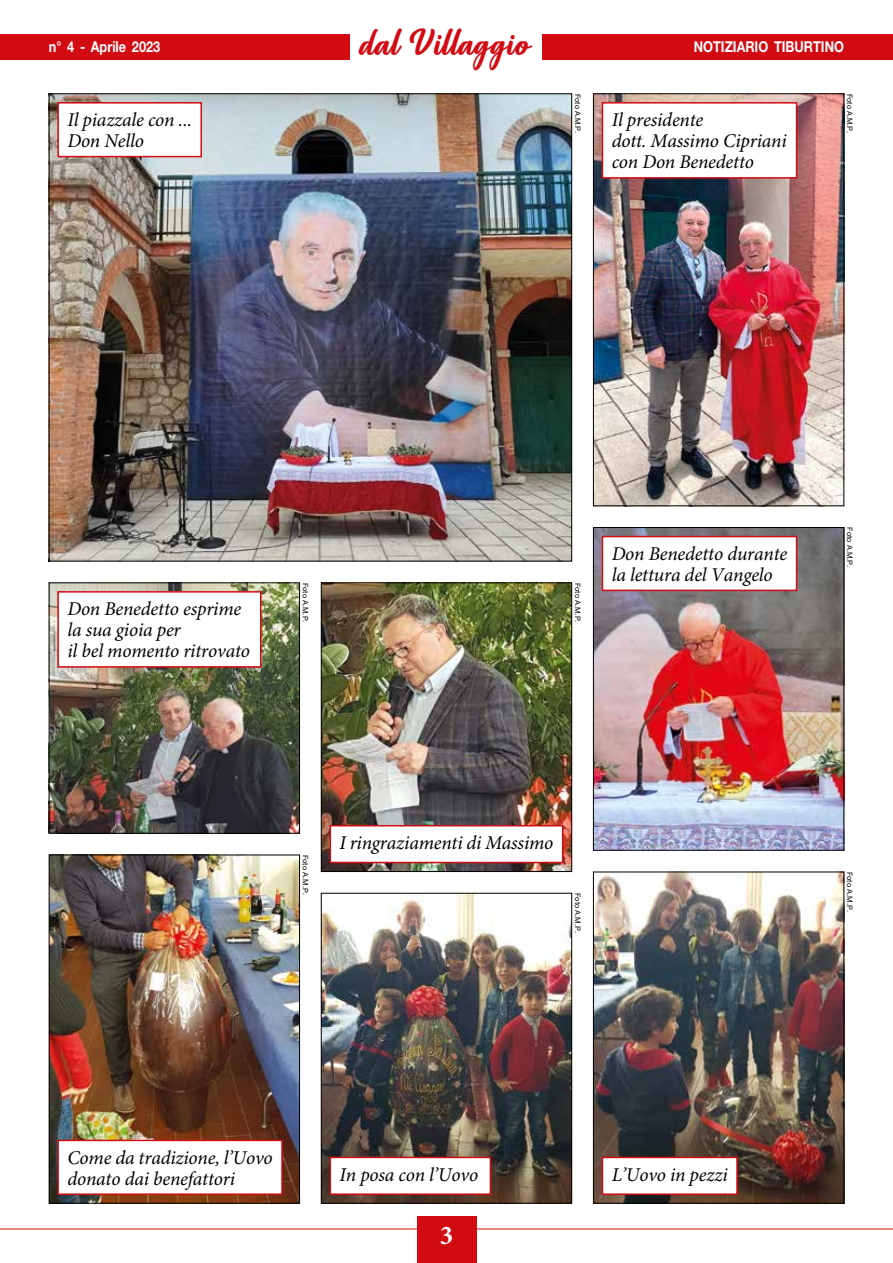
<style>
.page{position:relative;width:893px;height:1263px;background:#fff}
.page>*{position:absolute;margin:0;border:0;box-sizing:border-box;transform-origin:0 0}
.t1{font:36px "Richardine";letter-spacing:.01em;color:#d20a11}
.t2{font:700 27px "Minion Pro";color:#fff}
.t3{font:italic 19.5px/21px "Minion Pro";letter-spacing:-.01em;color:#000}
.t4{font:700 15px "Helvetica Neue LT Std";color:#fff;scale:.85 1}
.t5{font:7.5px "Helvetica Neue LT Std";color:#000}
</style>
<div class="page">
<hr style="left:0;top:1228px;width:893px;height:1px;background:#d20a11">
<div style="left:0;top:34px;width:893px;height:26px;background:#d20a11"></div>
<div style="left:417px;top:1216px;width:59px;height:47px;background:#d20a11"></div>
<div style="left:351px;top:0;width:191px;height:68px;background:#fff"></div>
<img style="left:595px;top:529px;width:247px;height:319px">
<div style="left:593px;top:527px;width:251px;height:323px;border:1px solid #000"></div>
<div style="left:602px;top:536px;width:194px;height:54px;background:#fff"></div>
<div style="left:602px;top:536px;width:195px;height:55px;border:2px solid #d20a11"></div>
<img style="left:51px;top:96px;width:519px;height:463px">
<div style="left:58px;top:103px;width:143px;height:54px;background:#fff"></div>
<div style="left:57px;top:102px;width:145px;height:55px;border:2px solid #d20a11"></div>
<img style="left:51px;top:585px;width:247px;height:246px">
<div style="left:49px;top:583px;width:251px;height:250px;border:1px solid #000"></div>
<div style="left:58px;top:592px;width:203px;height:75px;background:#fff"></div>
<div style="left:57px;top:591px;width:204px;height:77px;border:2px solid #d20a11"></div>
<img style="left:323px;top:585px;width:247px;height:285px">
<div style="left:321px;top:583px;width:251px;height:289px;border:1px solid #000"></div>
<div style="left:330px;top:826px;width:233px;height:36px;background:#fff"></div>
<div style="left:330px;top:825px;width:233px;height:38px;border:2px solid #d20a11"></div>
<img style="left:595px;top:96px;width:247px;height:408px">
<div style="left:593px;top:94px;width:251px;height:412px;border:1px solid #000"></div>
<div style="left:602px;top:103px;width:194px;height:75px;background:#fff"></div>
<div style="left:602px;top:102px;width:195px;height:77px;border:2px solid #d20a11"></div>
<img style="left:51px;top:857px;width:247px;height:344px">
<div style="left:49px;top:855px;width:251px;height:348px;border:1px solid #000"></div>
<div style="left:58px;top:1140px;width:224px;height:54px;background:#fff"></div>
<div style="left:57px;top:1140px;width:226px;height:55px;border:2px solid #d20a11"></div>
<img style="left:323px;top:895px;width:247px;height:306px">
<div style="left:321px;top:893px;width:251px;height:310px;border:1px solid #000"></div>
<div style="left:330px;top:1157px;width:160px;height:37px;background:#fff"></div>
<div style="left:330px;top:1157px;width:161px;height:38px;border:2px solid #d20a11"></div>
<img style="left:595px;top:874px;width:247px;height:327px">
<div style="left:593px;top:872px;width:251px;height:331px;border:1px solid #000"></div>
<div style="left:602px;top:1157px;width:135px;height:37px;background:#fff"></div>
<div style="left:602px;top:1157px;width:136px;height:38px;border:2px solid #d20a11"></div>
<h1 class="t1" style="left:361px;top:22px;width:172px">dal Villaggio</h1>
<p class="t4" style="left:49px;top:38px;width:133px">n° 4 - Aprile 2023</p>
<p class="t4" style="left:694px;top:38px;width:178px">NOTIZIARIO TIBURTINO</p>
<p class="t3" style="left:67px;top:110px;width:126px">Il piazzale con ...<br>Don Nello</p>
<p class="t5" style="left:582px;top:94px;width:41px;rotate:90deg">Foto A.M.P.</p>
<p class="t3" style="left:612px;top:110px;width:176px">Il presidente<br>dott. Massimo Cipriani con Don Benedetto</p>
<p class="t5" style="left:854px;top:94px;width:41px;rotate:90deg">Foto A.M.P.</p>
<p class="t3" style="left:67px;top:599px;width:184px">Don Benedetto esprime la sua gioia per<br>il bel momento ritrovato</p>
<p class="t5" style="left:310px;top:583px;width:41px;rotate:90deg">Foto A.M.P.</p>
<p class="t5" style="left:582px;top:583px;width:41px;rotate:90deg">Foto A.M.P.</p>
<p class="t3" style="left:612px;top:544px;width:177px">Don Benedetto durante la lettura del Vangelo</p>
<p class="t5" style="left:854px;top:527px;width:41px;rotate:90deg">Foto A.M.P.</p>
<p class="t5" style="left:310px;top:855px;width:41px;rotate:90deg">Foto A.M.P.</p>
<p class="t3" style="left:340px;top:833px;width:215px">I ringraziamenti di Massimo</p>
<p class="t5" style="left:582px;top:893px;width:41px;rotate:90deg">Foto A.M.P.</p>
<p class="t5" style="left:854px;top:872px;width:41px;rotate:90deg">Foto A.M.P.</p>
<p class="t3" style="left:67px;top:1148px;width:207px">Come da tradizione, l’Uovo donato dai benefattori</p>
<p class="t3" style="left:340px;top:1165px;width:140px">In posa con l’Uovo</p>
<h2 class="t2" style="left:440px;top:1219px;width:15px">3</h2>
<p class="t3" style="left:612px;top:1165px;width:118px">L’Uovo in pezzi</p>
</div>
